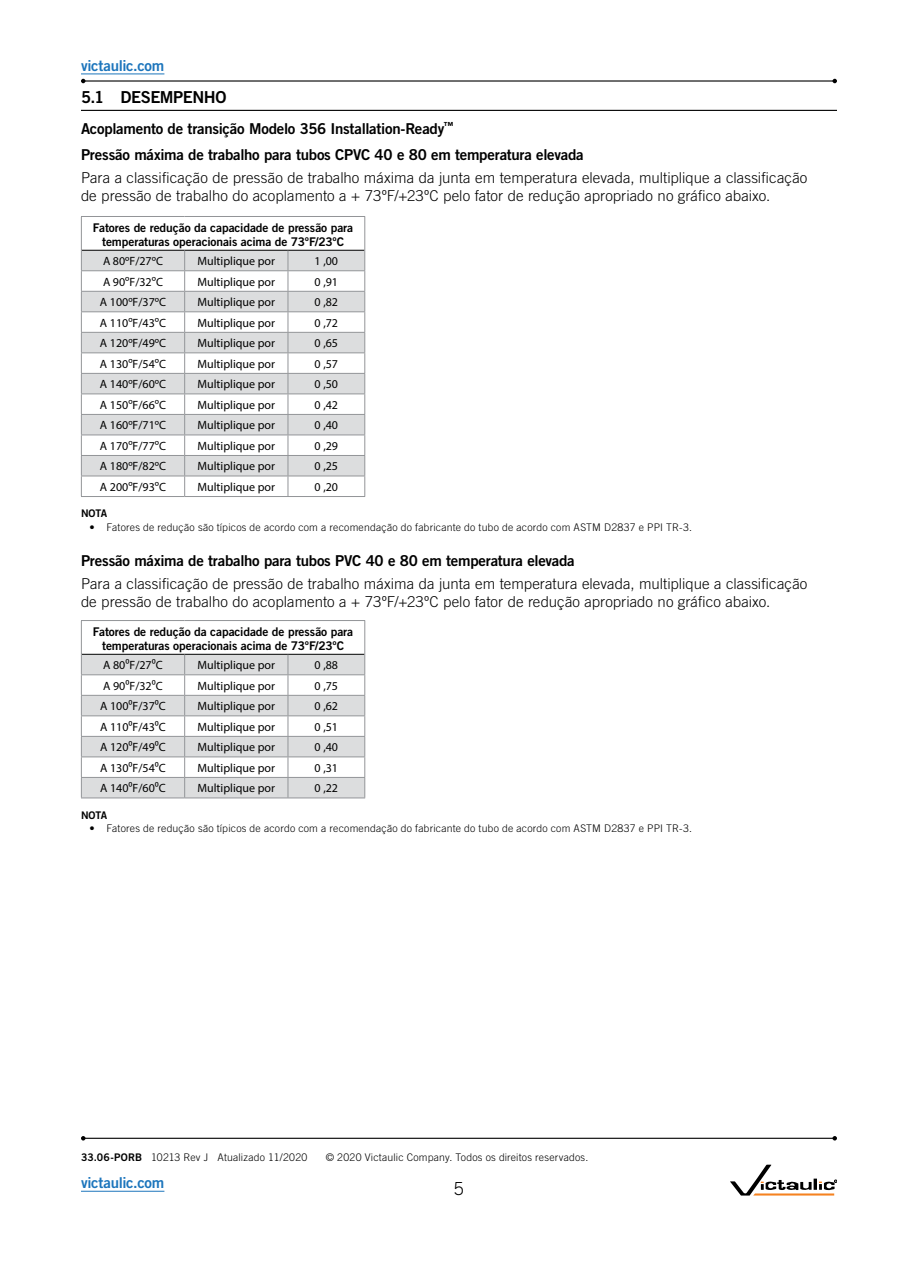
<style>
.page{position:relative;width:918px;height:1263px;background:#fff}
.page>*{position:absolute;margin:0;border:0;box-sizing:border-box;transform-origin:0 0}
.t1{font:300 18px "Trade Gothic LT Std";color:#000}
.t2{font:16.5px "Trade Gothic LT Std Bd 2";letter-spacing:-.03em;color:#000}
.t3{font:300 15px/18px "Trade Gothic LT Std";letter-spacing:.005em;color:#000}
.t4{font:15px/26.5px "Trade Gothic LT Std Bd 2";letter-spacing:-.015em;color:#000}
.t5{font:15px "Trade Gothic LT Std Bd 2";letter-spacing:-.02em;color:#1c75bc}
.t6{font:12px "Myriad Pro";color:#000}
.t7{font:12px/13.5px "Trade Gothic LT Std Bd 2";letter-spacing:-.005em;color:#000;text-align:center}
.t8{font:300 10.5px "Trade Gothic LT Std";letter-spacing:.015em;color:#000}
.t9{font:10.5px "Trade Gothic LT Std Bd 2";letter-spacing:-.01em;color:#000}
.s1{font-family:"Trade Gothic LT Std Bd 2";font-weight:400}
</style>
<div class="page">
<hr style="left:81px;top:1191px;width:83px;height:1px;background:#1c75bc">
<hr style="left:81px;top:110px;width:756px;height:1px;background:#000">
<svg style="left:82px;top:251px;width:282px;height:225px;fill:#dcddde"></svg>
<hr style="left:81px;top:216px;width:104px;height:1px;background:#939598">
<hr style="left:81px;top:217px;width:1px;height:33px;background:#939598">
<hr style="left:185px;top:216px;width:103px;height:1px;background:#939598">
<hr style="left:288px;top:216px;width:77px;height:1px;background:#939598">
<hr style="left:82px;top:250px;width:103px;height:1px;background:#000">
<hr style="left:185px;top:250px;width:103px;height:1px;background:#000">
<hr style="left:288px;top:250px;width:76px;height:1px;background:#000">
<hr style="left:81px;top:270px;width:104px;height:1px;background:#939598">
<hr style="left:185px;top:270px;width:103px;height:1px;background:#939598">
<hr style="left:288px;top:270px;width:77px;height:1px;background:#939598">
<hr style="left:81px;top:291px;width:104px;height:1px;background:#939598">
<hr style="left:185px;top:291px;width:103px;height:1px;background:#939598">
<hr style="left:288px;top:291px;width:77px;height:1px;background:#939598">
<hr style="left:81px;top:311px;width:104px;height:1px;background:#939598">
<hr style="left:185px;top:311px;width:103px;height:1px;background:#939598">
<hr style="left:288px;top:311px;width:77px;height:1px;background:#939598">
<hr style="left:81px;top:332px;width:104px;height:1px;background:#939598">
<hr style="left:185px;top:332px;width:103px;height:1px;background:#939598">
<hr style="left:288px;top:332px;width:77px;height:1px;background:#939598">
<hr style="left:81px;top:352px;width:104px;height:1px;background:#939598">
<hr style="left:185px;top:352px;width:103px;height:1px;background:#939598">
<hr style="left:288px;top:352px;width:77px;height:1px;background:#939598">
<hr style="left:81px;top:373px;width:104px;height:1px;background:#939598">
<hr style="left:185px;top:373px;width:103px;height:1px;background:#939598">
<hr style="left:288px;top:373px;width:77px;height:1px;background:#939598">
<hr style="left:81px;top:393px;width:104px;height:1px;background:#939598">
<hr style="left:185px;top:393px;width:103px;height:1px;background:#939598">
<hr style="left:288px;top:393px;width:77px;height:1px;background:#939598">
<hr style="left:81px;top:414px;width:104px;height:1px;background:#939598">
<hr style="left:185px;top:414px;width:103px;height:1px;background:#939598">
<hr style="left:288px;top:414px;width:77px;height:1px;background:#939598">
<hr style="left:81px;top:435px;width:104px;height:1px;background:#939598">
<hr style="left:185px;top:435px;width:103px;height:1px;background:#939598">
<hr style="left:288px;top:435px;width:77px;height:1px;background:#939598">
<hr style="left:81px;top:455px;width:104px;height:1px;background:#939598">
<hr style="left:185px;top:455px;width:103px;height:1px;background:#939598">
<hr style="left:288px;top:455px;width:77px;height:1px;background:#939598">
<hr style="left:81px;top:476px;width:104px;height:1px;background:#939598">
<hr style="left:185px;top:476px;width:103px;height:1px;background:#939598">
<hr style="left:288px;top:476px;width:77px;height:1px;background:#939598">
<hr style="left:81px;top:496px;width:104px;height:1px;background:#939598">
<hr style="left:185px;top:496px;width:103px;height:1px;background:#939598">
<hr style="left:288px;top:496px;width:77px;height:1px;background:#939598">
<svg style="left:184px;top:251px;width:1px;height:245px"></svg>
<svg style="left:288px;top:251px;width:1px;height:245px"></svg>
<svg style="left:364px;top:250px;width:1px;height:246px"></svg>
<hr style="left:364px;top:217px;width:1px;height:33px;background:#939598">
<svg style="left:81px;top:250px;width:1px;height:246px"></svg>
<hr style="left:81px;top:620px;width:104px;height:1px;background:#939598">
<hr style="left:81px;top:621px;width:1px;height:33px;background:#939598">
<hr style="left:185px;top:620px;width:103px;height:1px;background:#939598">
<hr style="left:288px;top:620px;width:77px;height:1px;background:#939598">
<hr style="left:364px;top:621px;width:1px;height:33px;background:#939598">
<svg style="left:81px;top:654px;width:284px;height:144px"></svg>
<hr style="left:83px;top:80px;width:752px;height:2px;background:#000">
<svg style="left:81px;top:79px;width:5px;height:4px"></svg>
<svg style="left:832px;top:79px;width:5px;height:4px"></svg>
<hr style="left:81px;top:74px;width:83px;height:1px;background:#1c75bc">
<hr style="left:83px;top:1138px;width:752px;height:1px;background:#000">
<svg style="left:81px;top:1136px;width:5px;height:4px"></svg>
<svg style="left:832px;top:1136px;width:5px;height:4px"></svg>
<svg style="left:730px;top:1165px;width:107px;height:30px"></svg>
<p class="t5" style="left:81px;top:56px;width:85px">victaulic.com</p>
<h2 class="t2" style="left:81px;top:87px;width:147px">5.1 DESEMPENHO</h2>
<p class="t4" style="left:81px;top:115px;width:504px">Acoplamento de transição Modelo 356 Installation-Ready<sup>™<br></sup>Pressão máxima de trabalho para tubos CPVC 40 e 80 em temperatura elevada</p>
<p class="t3" style="left:81px;top:168px;width:728px">Para a classificação de pressão de trabalho máxima da junta em temperatura elevada, multiplique a classificação de pressão de trabalho do acoplamento a + 73ºF/+23ºC pelo fator de redução apropriado no gráfico abaixo.</p>
<p class="t7" style="left:93px;top:221px;width:262px">Fatores de redução da capacidade de pressão para temperaturas operacionais acima de 73ºF/23ºC</p>
<p class="t6" style="left:103px;top:254px;width:61px">A 80ºF/27ºC</p>
<p class="t6" style="left:198px;top:254px;width:79px">Multiplique por</p>
<p class="t6" style="left:315px;top:254px;width:25px">1 ,00</p>
<p class="t6" style="left:103px;top:274px;width:61px">A 90ºF/32ºC</p>
<p class="t6" style="left:198px;top:274px;width:79px">Multiplique por</p>
<p class="t6" style="left:315px;top:274px;width:25px">0 ,91</p>
<p class="t6" style="left:100px;top:295px;width:68px">A 100ºF/37ºC</p>
<p class="t6" style="left:198px;top:295px;width:79px">Multiplique por</p>
<p class="t6" style="left:315px;top:295px;width:25px">0 ,82</p>
<p class="t6" style="left:100px;top:315px;width:68px">A 110ºF/43ºC</p>
<p class="t6" style="left:198px;top:315px;width:79px">Multiplique por</p>
<p class="t6" style="left:315px;top:315px;width:25px">0 ,72</p>
<p class="t6" style="left:100px;top:336px;width:68px">A 120ºF/49ºC</p>
<p class="t6" style="left:198px;top:336px;width:79px">Multiplique por</p>
<p class="t6" style="left:315px;top:336px;width:25px">0 ,65</p>
<p class="t6" style="left:100px;top:356px;width:68px">A 130ºF/54ºC</p>
<p class="t6" style="left:198px;top:356px;width:79px">Multiplique por</p>
<p class="t6" style="left:315px;top:356px;width:25px">0 ,57</p>
<p class="t6" style="left:100px;top:377px;width:68px">A 140ºF/60ºC</p>
<p class="t6" style="left:198px;top:377px;width:79px">Multiplique por</p>
<p class="t6" style="left:315px;top:377px;width:25px">0 ,50</p>
<p class="t6" style="left:100px;top:397px;width:68px">A 150ºF/66ºC</p>
<p class="t6" style="left:198px;top:397px;width:79px">Multiplique por</p>
<p class="t6" style="left:315px;top:397px;width:25px">0 ,42</p>
<p class="t6" style="left:100px;top:418px;width:68px">A 160ºF/71ºC</p>
<p class="t6" style="left:198px;top:418px;width:79px">Multiplique por</p>
<p class="t6" style="left:315px;top:418px;width:25px">0 ,40</p>
<p class="t6" style="left:100px;top:438px;width:68px">A 170ºF/77ºC</p>
<p class="t6" style="left:198px;top:438px;width:79px">Multiplique por</p>
<p class="t6" style="left:315px;top:438px;width:25px">0 ,29</p>
<p class="t6" style="left:100px;top:459px;width:68px">A 180ºF/82ºC</p>
<p class="t6" style="left:198px;top:459px;width:79px">Multiplique por</p>
<p class="t6" style="left:315px;top:459px;width:25px">0 ,25</p>
<p class="t6" style="left:100px;top:479px;width:68px">A 200ºF/93ºC</p>
<p class="t6" style="left:198px;top:479px;width:79px">Multiplique por</p>
<p class="t6" style="left:315px;top:479px;width:25px">0 ,20</p>
<p class="t9" style="left:81px;top:507px;width:28px">NOTA</p>
<p class="t8" style="left:90px;top:521px;width:604px">• Fatores de redução são típicos de acordo com a recomendação do fabricante do tubo de acordo com ASTM D2837 e PPI TR-3.</p>
<p class="t4" style="left:81px;top:547px;width:495px">Pressão máxima de trabalho para tubos PVC 40 e 80 em temperatura elevada</p>
<p class="t3" style="left:81px;top:574px;width:728px">Para a classificação de pressão de trabalho máxima da junta em temperatura elevada, multiplique a classificação de pressão de trabalho do acoplamento a + 73ºF/+23ºC pelo fator de redução apropriado no gráfico abaixo.</p>
<p class="t7" style="left:93px;top:625px;width:262px">Fatores de redução da capacidade de pressão para temperaturas operacionais acima de 73ºF/23ºC</p>
<p class="t6" style="left:103px;top:658px;width:61px">A 80⁰F/27⁰C</p>
<p class="t6" style="left:198px;top:658px;width:79px">Multiplique por</p>
<p class="t6" style="left:315px;top:658px;width:25px">0 ,88</p>
<p class="t6" style="left:103px;top:678px;width:61px">A 90⁰F/32⁰C</p>
<p class="t6" style="left:198px;top:678px;width:79px">Multiplique por</p>
<p class="t6" style="left:315px;top:678px;width:25px">0 ,75</p>
<p class="t6" style="left:100px;top:699px;width:67px">A 100⁰F/37⁰C</p>
<p class="t6" style="left:198px;top:699px;width:79px">Multiplique por</p>
<p class="t6" style="left:315px;top:699px;width:25px">0 ,62</p>
<p class="t6" style="left:100px;top:719px;width:67px">A 110⁰F/43⁰C</p>
<p class="t6" style="left:198px;top:719px;width:79px">Multiplique por</p>
<p class="t6" style="left:315px;top:719px;width:25px">0 ,51</p>
<p class="t6" style="left:100px;top:740px;width:67px">A 120⁰F/49⁰C</p>
<p class="t6" style="left:198px;top:740px;width:79px">Multiplique por</p>
<p class="t6" style="left:315px;top:740px;width:25px">0 ,40</p>
<p class="t6" style="left:100px;top:760px;width:67px">A 130⁰F/54⁰C</p>
<p class="t6" style="left:198px;top:760px;width:79px">Multiplique por</p>
<p class="t6" style="left:315px;top:760px;width:25px">0 ,31</p>
<p class="t6" style="left:100px;top:781px;width:67px">A 140⁰F/60⁰C</p>
<p class="t6" style="left:198px;top:781px;width:79px">Multiplique por</p>
<p class="t6" style="left:315px;top:781px;width:25px">0 ,22</p>
<p class="t9" style="left:81px;top:808px;width:28px">NOTA</p>
<p class="t8" style="left:90px;top:822px;width:604px">• Fatores de redução são típicos de acordo com a recomendação do fabricante do tubo de acordo com ASTM D2837 e PPI TR-3.</p>
<p class="t8" style="left:81px;top:1151px;width:228px"><span class="s1">33.06-PORB</span> 10213 Rev J Atualizado 11/2020</p>
<p class="t8" style="left:326px;top:1151px;width:264px">© 2020 Victaulic Company. Todos os direitos reservados.</p>
<p class="t5" style="left:81px;top:1173px;width:85px">victaulic.com</p>
<h1 class="t1" style="left:454px;top:1178px;width:12px">5</h1>
</div>
